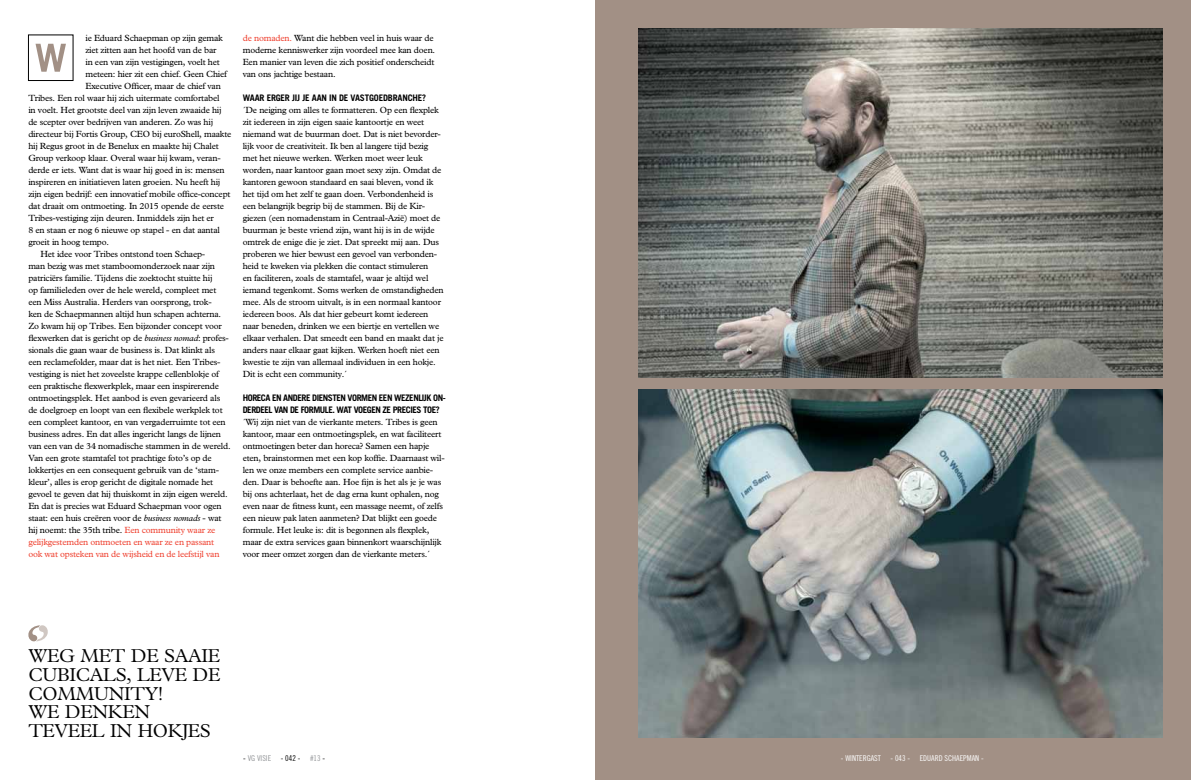
<style>
.page{position:relative;width:1191px;height:780px;background:#fff}
.page>*{position:absolute;margin:0;border:0;box-sizing:border-box;transform-origin:0 0}
.t1{font:300 18.8px/18.8px "M Plantin";letter-spacing:-.02em;color:#000}
.t2{font:9px/12px "M Plantin";letter-spacing:-.02em;color:#000}
.t3{font:700 9px/12px "Trade Gothic";letter-spacing:-.05em;color:#000}
.t4{font:9px "M Plantin";letter-spacing:-.02em;color:#ef4130}
.t5{font:700 9px "Trade Gothic";letter-spacing:-.02em;color:#000}
.t6{font:8px "Trade Gothic Cond Eighteen";color:#fff}
.t7{font:8px "Trade Gothic Cond Eighteen";color:#000}
.t8{font:8px "Trade Gothic Cond Eighteen";color:#939598}
.s1{font-style:italic}
.s2{color:#ef4130}
.s3{color:#000}
.s4{color:#939598}
</style>
<div class="page">
<div style="left:596px;top:0;width:595px;height:780px;background:#a29085"></div>
<img style="left:638px;top:389px;width:524px;height:348px">
<img style="left:638px;top:28px;width:524px;height:349px">
<div style="left:28px;top:35px;width:45px;height:46px;border:1px solid #000"></div>
<svg style="left:36px;top:44px;width:30px;height:28px"></svg>
<svg style="left:28px;top:625px;width:20px;height:16px"></svg>
<p class="t2" style="left:85px;top:32px;width:139px">ie Eduard Schaepman op zijn gemak</p>
<p class="t2" style="left:85px;top:44px;width:133px">ziet zitten aan het hoofd van de bar</p>
<p class="t2" style="left:85px;top:56px;width:136px">in een van zijn vestigingen, voelt het</p>
<p class="t2" style="left:85px;top:68px;width:143px">meteen: hier zit een chief. Geen Chief</p>
<p class="t2" style="left:85px;top:80px;width:137px">Executive Officer, maar de chief van</p>
<p class="t2" style="left:28px;top:92px;width:193px">Tribes. Een rol waar hij zich uitermate comfortabel</p>
<p class="t2" style="left:28px;top:104px;width:195px">in voelt. Het grootste deel van zijn leven zwaaide hij</p>
<p class="t2" style="left:28px;top:116px;width:186px">de scepter over bedrijven van anderen. Zo was hij</p>
<p class="t2" style="left:28px;top:128px;width:204px">directeur bij Fortis Group, CEO bij euroShell, maakte</p>
<p class="t2" style="left:28px;top:140px;width:192px">hij Regus groot in de Benelux en maakte hij Chalet</p>
<p class="t2" style="left:28px;top:152px;width:194px">Group verkoop klaar. Overal waar hij kwam, veran-</p>
<p class="t2" style="left:28px;top:164px;width:198px">derde er iets. Want dat is waar hij goed in is: mensen</p>
<p class="t2" style="left:28px;top:176px;width:193px">inspireren en initiatieven laten groeien. Nu heeft hij</p>
<p class="t2" style="left:28px;top:188px;width:204px">zijn eigen bedrijf: een innovatief mobile office-concept</p>
<p class="t2" style="left:28px;top:200px;width:197px">dat draait om ontmoeting. In 2015 opende de eerste</p>
<p class="t2" style="left:28px;top:212px;width:187px">Tribes-vestiging zijn deuren. Inmiddels zijn het er</p>
<p class="t2" style="left:28px;top:224px;width:193px">8 en staan er nog 6 nieuwe op stapel - en dat aantal</p>
<p class="t2" style="left:28px;top:236px;width:82px">groeit in hoog tempo.</p>
<p class="t2" style="left:40px;top:248px;width:166px">Het idee voor Tribes ontstond toen Schaep-</p>
<p class="t2" style="left:28px;top:260px;width:188px">man bezig was met stamboomonderzoek naar zijn</p>
<p class="t2" style="left:28px;top:272px;width:186px">patriciërs familie. Tijdens die zoektocht stuitte hij</p>
<p class="t2" style="left:28px;top:284px;width:189px">op familieleden over de hele wereld, compleet met</p>
<p class="t2" style="left:28px;top:296px;width:185px">een Miss Australia. Herders van oorsprong, trok-</p>
<p class="t2" style="left:28px;top:308px;width:194px">ken de Schaepmannen altijd hun schapen achterna.</p>
<p class="t2" style="left:28px;top:320px;width:195px">Zo kwam hij op Tribes. Een bijzonder concept voor</p>
<p class="t2" style="left:28px;top:332px;width:202px">flexwerken dat is gericht op de <span class="s1">business nomad</span>: profes-</p>
<p class="t2" style="left:28px;top:344px;width:188px">sionals die gaan waar de business is. Dat klinkt als</p>
<p class="t2" style="left:28px;top:356px;width:194px">een reclamefolder, maar dat is het niet. Een Tribes-</p>
<p class="t2" style="left:28px;top:368px;width:192px">vestiging is niet het zoveelste krappe cellenblokje of</p>
<p class="t2" style="left:28px;top:380px;width:192px">een praktische flexwerkplek, maar een inspirerende</p>
<p class="t2" style="left:28px;top:392px;width:193px">ontmoetingsplek. Het aanbod is even gevarieerd als</p>
<p class="t2" style="left:28px;top:404px;width:196px">de doelgroep en loopt van een flexibele werkplek tot</p>
<p class="t2" style="left:28px;top:416px;width:199px">een compleet kantoor, en van vergaderruimte tot een</p>
<p class="t2" style="left:28px;top:428px;width:194px">business adres. En dat alles ingericht langs de lijnen</p>
<p class="t2" style="left:28px;top:440px;width:204px">van een van de 34 nomadische stammen in de wereld.</p>
<p class="t2" style="left:28px;top:452px;width:185px">Van een grote stamtafel tot prachtige foto’s op de</p>
<p class="t2" style="left:28px;top:464px;width:192px">lokkertjes en een consequent gebruik van de ‘stam-</p>
<p class="t2" style="left:28px;top:476px;width:186px">kleur’, alles is erop gericht de digitale nomade het</p>
<p class="t2" style="left:28px;top:488px;width:201px">gevoel te geven dat hij thuiskomt in zijn eigen wereld.</p>
<p class="t2" style="left:28px;top:500px;width:195px">En dat is precies wat Eduard Schaepman voor ogen</p>
<p class="t2" style="left:28px;top:512px;width:195px">staat: een huis creëren voor de <span class="s1">business nomads</span> - wat</p>
<p class="t2" style="left:28px;top:524px;width:188px">hij noemt: the 35th tribe. <span class="s2">Een community waar ze</span></p>
<p class="t4" style="left:28px;top:537px;width:187px">gelijkgestemden ontmoeten en waar ze en passant</p>
<p class="t4" style="left:28px;top:549px;width:193px">ook wat opsteken van de wijsheid en de leefstijl van</p>
<p class="t2" style="left:243px;top:32px;width:194px"><span class="s2">de nomaden.</span> Want die hebben veel in huis waar de moderne kenniswerker zijn voordeel mee kan doen.<br>Een manier van leven die zich positief onderscheidt van ons jachtige bestaan.</p>
<p class="t5" style="left:243px;top:92px;width:185px">WAAR ERGER JIJ JE AAN IN DE VASTGOEDBRANCHE?</p>
<p class="t2" style="left:243px;top:104px;width:202px">´De neiging om alles te formatteren. Op een flexplek zit iedereen in zijn eigen saaie kantoortje en weet niemand wat de buurman doet. Dat is niet bevorder&shy;lijk voor de creativiteit. Ik ben al langere tijd bezig met het nieuwe werken. Werken moet weer leuk worden, naar kantoor gaan moet sexy zijn. Omdat de kantoren gewoon standaard en saai bleven, vond ik het tijd om het zelf te gaan doen. Verbondenheid is een belangrijk begrip bij de stammen. Bij de Kir&shy;giezen (een nomadenstam in Centraal-Azië) moet de buurman je beste vriend zijn, want hij is in de wijde omtrek de enige die je ziet. Dat spreekt mij aan. Dus proberen we hier bewust een gevoel van verbonden&shy;heid te kweken via plekken die contact stimuleren<br>en faciliteren, zoals de stamtafel, waar je altijd wel iemand tegenkomt. Soms werken de omstandigheden mee. Als de stroom uitvalt, is in een normaal kantoor iedereen boos. Als dat hier gebeurt komt iedereen naar beneden, drinken we een biertje en vertellen we elkaar verhalen. Dat smeedt een band en maakt dat je anders naar elkaar gaat kijken. Werken hoeft niet een kwestie te zijn van allemaal individuen in een hokje.<br>Dit is echt een community.´</p>
<p class="t3" style="left:243px;top:391px;width:204px">HORECA EN ANDERE DIENSTEN VORMEN EEN WEZENLIJK ON-<br>DERDEEL VAN DE FORMULE. WAT VOEGEN ZE PRECIES TOE?</p>
<p class="t2" style="left:243px;top:416px;width:203px">´Wij zijn niet van de vierkante meters. Tribes is geen kantoor, maar een ontmoetingsplek, en wat faciliteert ontmoetingen beter dan horeca? Samen een hapje eten, brainstormen met een kop koffie. Daarnaast wil&shy;len we onze members een complete service aanbie&shy;den. Daar is behoefte aan. Hoe fijn is het als je je was bij ons achterlaat, het de dag erna kunt ophalen, nog even naar de fitness kunt, een massage neemt, of zelfs een nieuw pak laten aanmeten? Dat blijkt een goede formule. Het leuke is: dit is begonnen als flexplek, maar de extra services gaan binnenkort waarschijnlijk voor meer omzet zorgen dan de vierkante meters.´</p>
<h1 class="t1" style="left:28px;top:646px;width:193px">WEG MET DE SAAIE<br>CUBICALS, LEVE DE<br>COMMUNITY!<br>WE DENKEN<br>TEVEEL IN HOKJES</h1>
<p class="t8" style="left:243px;top:753px;width:21px"><span class="s3">-</span> VG VISIE</p>
<p class="t7" style="left:281px;top:753px;width:46px">- 042 - <span class="s4">#13</span> -</p>
<p class="t6" style="left:841px;top:753px;width:144px">- WINTERGAST - 043 - EDUARD SC HAEPMAN -</p>
</div>
